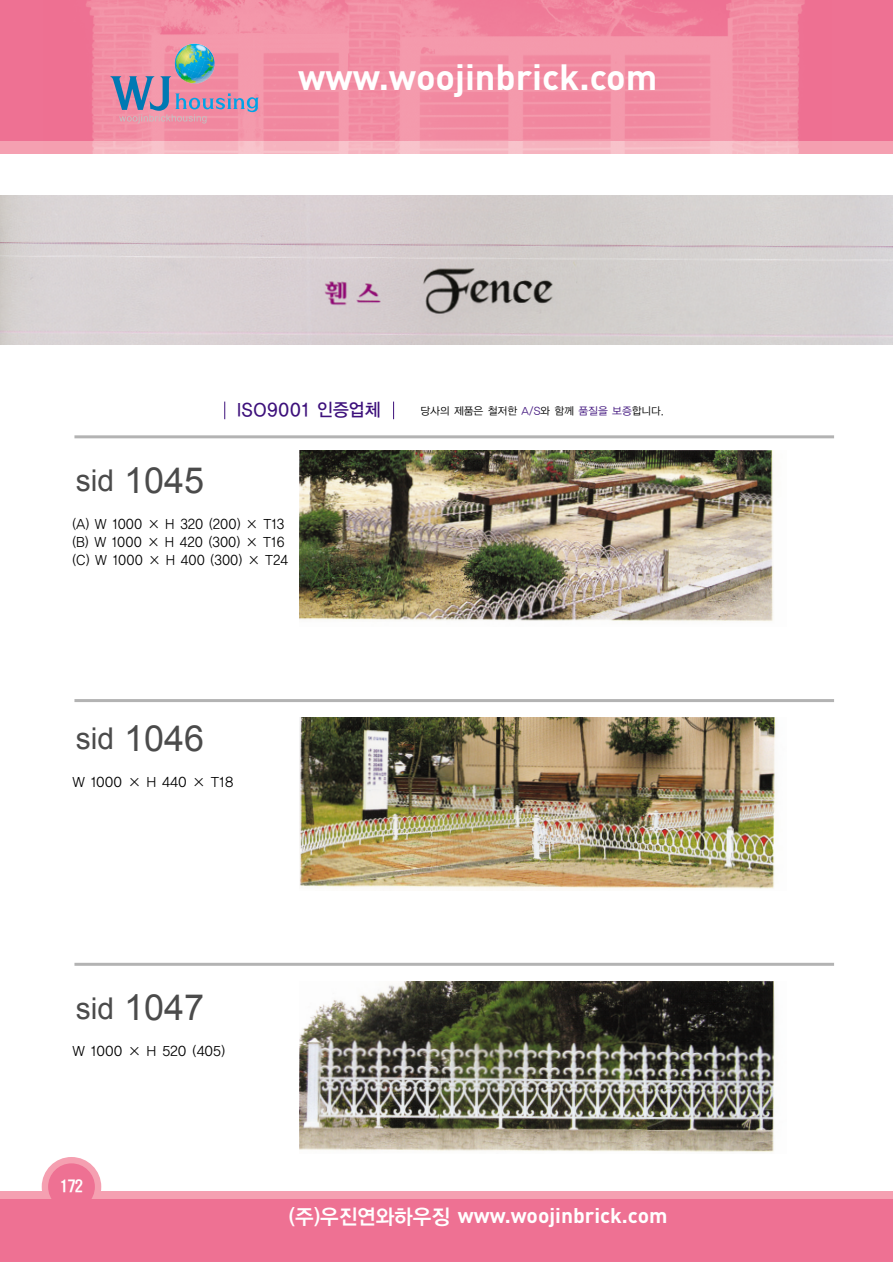
<style>
.page{position:relative;width:893px;height:1262px;background:#fff}
.page>*{position:absolute;margin:0;border:0;box-sizing:border-box;transform-origin:0 0}
.t1{font:36px "Arial";color:#4b4b4b}
.t2{font:700 36px "DIN";color:#fff}
.t3{font:700 21px "DIN";color:#fff}
.t4{font:18px "YGO13";letter-spacing:-.03em;color:#3d107b;scale:.95 1}
.t5{font:500 15px "HY Head Line";color:#fff;scale:.95 1}
.t6{font:13.5px/18px "YGO12";letter-spacing:-.055em;color:#000;scale:.95 1}
.t7{font:13.5px "YGO12";letter-spacing:-.055em;color:#000}
.t8{font:10.5px "YGO12";letter-spacing:-.07em;color:#000}
.s1{color:#3d107b}
.s2{font-size:30px}
.s3{font-family:"YGO14";font-weight:400}
</style>
<div class="page">
<img style="left:43px;top:140px;width:788px;height:13px">
<img style="left:300px;top:981px;width:475px;height:171px">
<img style="left:300px;top:717px;width:476px;height:173px">
<img style="left:300px;top:451px;width:473px;height:170px">
<img style="left:0;top:196px;width:892px;height:148px">
<div style="left:0;top:1191px;width:892px;height:71px;background:#f5a0b1"></div>
<div style="left:42px;top:1157px;width:59px;height:59px;background:#f5a0b1;border-radius:50%"></div>
<div style="left:48px;top:1163px;width:47px;height:47px;background:#ee7193;border-radius:50%"></div>
<div style="left:0;top:1199px;width:892px;height:63px;background:#ee7193"></div>
<div style="left:0;top:0;width:892px;height:140px;background:#ee7193"></div>
<img style="left:86px;top:0;width:719px;height:140px">
<svg style="left:110px;top:76px;width:149px;height:47px;background:#c08eab"></svg>
<img style="left:174px;top:43px;width:41px;height:41px">
<hr style="left:74px;top:435px;width:760px;height:3px;background:#b3b3b3">
<hr style="left:74px;top:699px;width:760px;height:3px;background:#b3b3b3">
<hr style="left:74px;top:962px;width:760px;height:3px;background:#b3b3b3">
<svg style="left:224px;top:401px;width:1px;height:18px"></svg>
<svg style="left:393px;top:401px;width:1px;height:18px"></svg>
<h1 class="t2" style="left:298px;top:64px;width:361px">www.woojinbrick.com</h1>
<h3 class="t4" style="left:236px;top:401px;width:154px">ISO9001 인증업체</h3>
<p class="t8" style="left:420px;top:405px;width:245px">당사의 제품은 철저한 <span class="s1">A/S</span>와 함께 <span class="s1">품질을 보증</span>합니다.</p>
<h1 class="t1" style="left:76px;top:460px;width:130px"><span class="s2">sid</span> 1045</h1>
<p class="t6" style="left:72px;top:516px;width:229px">(A) W 1000 × H 320 (200) × T13 (B) W 1000 × H 420 (300) × T16 (C) W 1000 × H 400 (300) × T24</p>
<h1 class="t1" style="left:76px;top:718px;width:130px"><span class="s2">sid</span> 1046</h1>
<p class="t7" style="left:72px;top:776px;width:163px">W 1000 × H 440 × T18</p>
<h1 class="t1" style="left:76px;top:987px;width:130px"><span class="s2">sid</span> 1047</h1>
<p class="t7" style="left:72px;top:1045px;width:155px">W 1000 × H 520 (405)</p>
<p class="t5" style="left:60px;top:1180px;width:26px">172</p>
<h2 class="t3" style="left:288px;top:1207px;width:381px"><span class="s3">(주)우진연와하우징</span> www.woojinbrick.com</h2>
</div>
